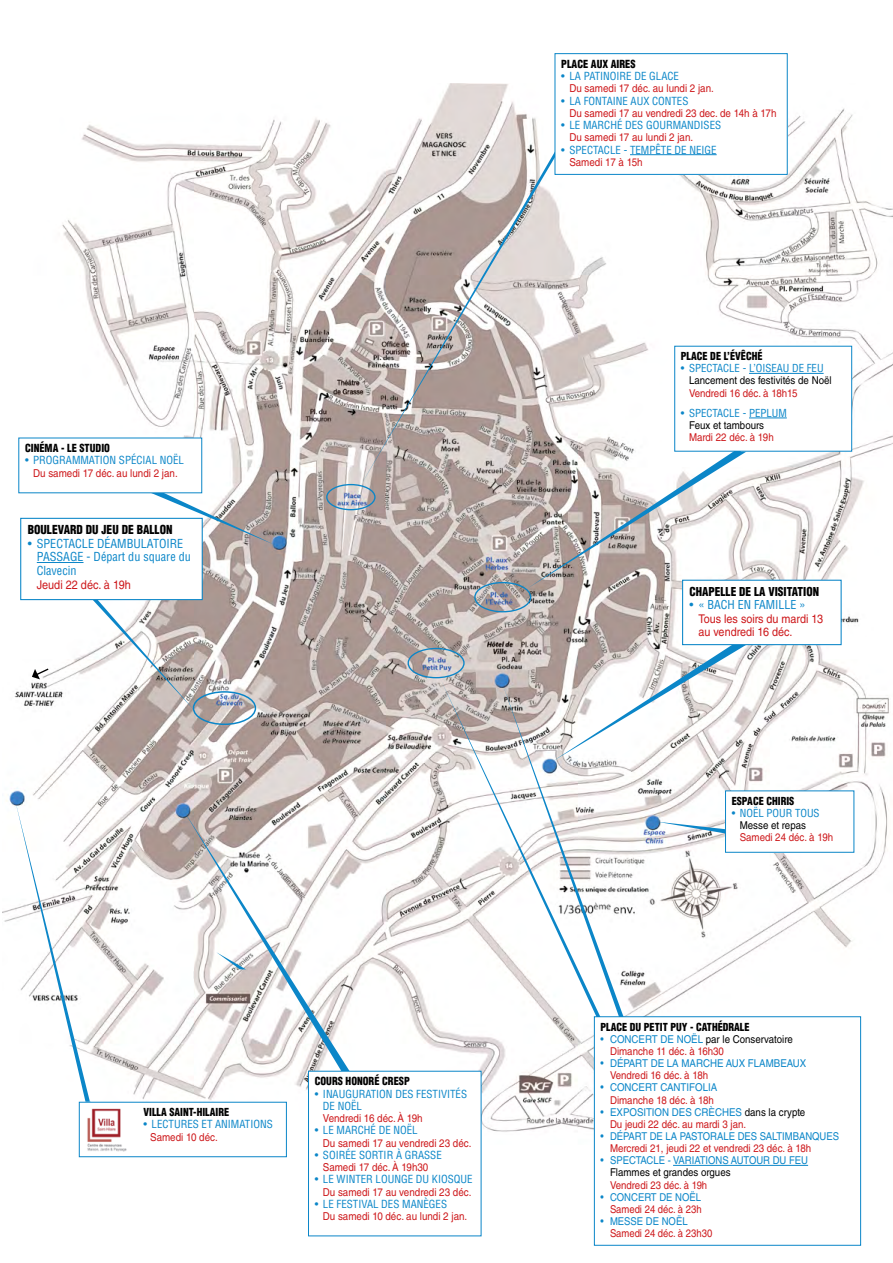
<style>
.page{position:relative;width:893px;height:1263px;background:#fff}
.page>*{position:absolute;margin:0;border:0;box-sizing:border-box;transform-origin:0 0}
.t1{font:condensed 12.15px "Helvetica LT Std";color:#0b86c8}
.t2{font:900 condensed 12.15px "Helvetica LT Std";color:#000;scale:.95 1}
.t3{font:12.15px "Helvetica LT Std";color:#cd171a;scale:.9 1}
.t4{font:12px "Helvetica LT Std";color:#cd171a;scale:.9 1}
.t5{font:900 condensed 12px "Helvetica LT Std";color:#000;scale:.95 1}
.t6{font:condensed 12px "Helvetica LT Std";color:#0b86c8}
.t7{font:10.95px "Helvetica LT Std";color:#cd171a;scale:.9 1}
.t8{font:condensed 10.95px "Helvetica LT Std";color:#0b86c8}
.t9{font:900 condensed 10.95px "Helvetica LT Std";color:#000;scale:.95 1}
.t10{font:10.8px "Helvetica LT Std";color:#cd171a;scale:.9 1}
.t11{font:10.8px "Helvetica LT Std";color:#000;scale:.9 1}
.t12{font:10.8px "Helvetica LT Std";color:#0b86c8;scale:.88 1}
.t13{font:10.8px "Helvetica LT Std";color:#0b86c8;scale:.9 1}
.t14{font:900 condensed 10.8px "Helvetica LT Std";color:#000;scale:.95 1}
.t15{font:condensed 10.8px "Helvetica LT Std";color:#0b86c8}
.t16{font:10.8px "Helvetica LT Std";color:#cd171a;scale:.88 1}
.s1{font-stretch:condensed;color:#0b86c8}
.s2{color:#0b86c8}
.s3{font-stretch:condensed}
.s4{color:#000}
</style>
<div class="page">
<img style="left:2px;top:83px;width:891px;height:1061px">
<svg style="left:151px;top:487px;width:123px;height:58px"></svg>
<svg style="left:15px;top:801px;width:76px;height:301px"></svg>
<svg style="left:360px;top:147px;width:198px;height:340px"></svg>
<div style="left:326px;top:484px;width:50px;height:26px;border:1px solid #0b86c8;border-radius:50%"></div>
<div style="left:79px;top:1102px;width:207px;height:55px;background:#fff"></div>
<div style="left:79px;top:1102px;width:208px;height:55px;border:1px solid #0b86c8"></div>
<img style="left:87px;top:1108px;width:40px;height:44px">
<svg style="left:32px;top:667px;width:18px;height:12px"></svg>
<div style="left:408px;top:648px;width:57px;height:30px;border:1px solid #0b86c8;border-radius:50%"></div>
<div style="left:19px;top:438px;width:183px;height:55px;background:#fff"></div>
<svg style="left:183px;top:809px;width:184px;height:290px"></svg>
<div style="left:308px;top:1071px;width:173px;height:165px;background:#fff"></div>
<div style="left:474px;top:582px;width:57px;height:30px;border:1px solid #0b86c8;border-radius:50%"></div>
<svg style="left:527px;top:447px;width:219px;height:141px"></svg>
<svg style="left:440px;top:678px;width:208px;height:451px"></svg>
<div style="left:555px;top:54px;width:232px;height:120px;background:#fff"></div>
<hr style="left:630px;top:154px;width:87px;height:1px;background:#0b86c8">
<div style="left:554px;top:53px;width:234px;height:122px;border:1px solid #0b86c8"></div>
<svg style="left:553px;top:626px;width:224px;height:135px"></svg>
<svg style="left:656px;top:821px;width:69px;height:16px"></svg>
<div style="left:683px;top:580px;width:158px;height:65px;background:#fff"></div>
<div style="left:682px;top:580px;width:160px;height:65px;border:1px solid #0b86c8"></div>
<svg style="left:74px;top:600px;width:121px;height:111px"></svg>
<div style="left:21px;top:518px;width:181px;height:82px;background:#fff"></div>
<hr style="left:37px;top:562px;width:47px;height:1px;background:#0b86c8">
<div style="left:20px;top:518px;width:183px;height:82px;border:1px solid #0b86c8"></div>
<div style="left:193px;top:691px;width:63px;height:34px;border:2px solid #0b86c8;border-radius:50%"></div>
<div style="left:675px;top:346px;width:177px;height:105px;background:#fff"></div>
<hr style="left:749px;top:373px;width:75px;height:1px;background:#0b86c8">
<hr style="left:749px;top:418px;width:38px;height:1px;background:#0b86c8">
<div style="left:674px;top:346px;width:178px;height:106px;border:1px solid #0b86c8"></div>
<div style="left:725px;top:791px;width:129px;height:61px;background:#fff"></div>
<div style="left:725px;top:790px;width:129px;height:63px;border:1px solid #0b86c8"></div>
<div style="left:594px;top:1017px;width:267px;height:228px;background:#fff"></div>
<hr style="left:673px;top:1165px;width:135px;height:1px;background:#0b86c8">
<div style="left:594px;top:1016px;width:267px;height:230px;border:1px solid #0b86c8"></div>
<p class="t9" style="left:25px;top:441px;width:91px">CINÉMA - LE STUDIO</p>
<p class="t8" style="left:25px;top:453px;width:161px">• PROGRAMMATION SPÉCIAL NOËL</p>
<p class="t7" style="left:33px;top:466px;width:162px">Du samedi 17 déc. au lundi 2 jan.</p>
<p class="t2" style="left:28px;top:522px;width:154px">BOULEVARD DU JEU DE BALLON</p>
<p class="t1" style="left:28px;top:536px;width:157px">• SPECTACLE DÉAMBULATOIRE</p>
<p class="t1" style="left:37px;top:549px;width:156px">PASSAGE - Départ du square du</p>
<p class="t1" style="left:37px;top:563px;width:41px">Clavecin</p>
<p class="t3" style="left:37px;top:577px;width:106px">Jeudi 22 déc. à 19h</p>
<p class="t14" style="left:143px;top:1105px;width:92px">VILLA SAINT-HILAIRE</p>
<p class="t8" style="left:143px;top:1117px;width:131px">• LECTURES ET ANIMATIONS</p>
<p class="t7" style="left:150px;top:1130px;width:76px">Samedi 10 déc.</p>
<p class="t9" style="left:315px;top:1074px;width:101px">COURS HONORÉ CRESP</p>
<p class="t8" style="left:315px;top:1087px;width:154px">• INAUGURATION DES FESTIVITÉS</p>
<p class="t8" style="left:323px;top:1099px;width:41px">DE NOËL</p>
<p class="t7" style="left:323px;top:1112px;width:112px">Vendredi 16 déc. À 19h</p>
<p class="t8" style="left:315px;top:1123px;width:104px">• LE MARCHÉ DE NOËL</p>
<p class="t7" style="left:323px;top:1136px;width:166px">Du samedi 17 au vendredi 23 déc.</p>
<p class="t8" style="left:315px;top:1148px;width:129px">• SOIRÉE SORTIR À GRASSE</p>
<p class="t7" style="left:323px;top:1161px;width:119px">Samedi 17 déc. À 19h30</p>
<p class="t8" style="left:315px;top:1172px;width:159px">• LE WINTER LOUNGE DU KIOSQUE</p>
<p class="t7" style="left:323px;top:1185px;width:166px">Du samedi 17 au vendredi 23 déc.</p>
<p class="t8" style="left:315px;top:1197px;width:134px">• LE FESTIVAL DES MANÈGES</p>
<p class="t7" style="left:323px;top:1210px;width:162px">Du samedi 10 déc. au lundi 2 jan.</p>
<p class="t9" style="left:561px;top:57px;width:80px">PLACE AUX AIRES</p>
<p class="t8" style="left:561px;top:69px;width:119px">• LA PATINOIRE DE GLACE</p>
<p class="t7" style="left:569px;top:82px;width:162px">Du samedi 17 déc. au lundi 2 jan.</p>
<p class="t8" style="left:561px;top:94px;width:129px">• LA FONTAINE AUX CONTES</p>
<p class="t7" style="left:569px;top:107px;width:232px">Du samedi 17 au vendredi 23 dec. de 14h à 17h</p>
<p class="t8" style="left:561px;top:118px;width:161px">• LE MARCHÉ DES GOURMANDISES</p>
<p class="t7" style="left:569px;top:131px;width:139px">Du samedi 17 au lundi 2 jan.</p>
<p class="t8" style="left:561px;top:143px;width:157px">• SPECTACLE - TEMPÊTE DE NEIGE</p>
<p class="t7" style="left:569px;top:156px;width:83px">Samedi 17 à 15h</p>
<p class="t14" style="left:681px;top:349px;width:87px">PLACE DE L’ÉVÊCHÉ</p>
<p class="t15" style="left:681px;top:362px;width:144px">• SPECTACLE - L’OISEAU DE FEU</p>
<p class="t11" style="left:689px;top:374px;width:160px">Lancement des festivités de Noël</p>
<p class="t10" style="left:689px;top:387px;width:122px">Vendredi 16 déc. à 18h15</p>
<p class="t15" style="left:681px;top:406px;width:107px">• SPECTACLE - PEPLUM</p>
<p class="t11" style="left:689px;top:419px;width:85px">Feux et tambours</p>
<p class="t10" style="left:689px;top:431px;width:96px">Mardi 22 déc. à 19h</p>
<p class="t5" style="left:689px;top:584px;width:138px">CHAPELLE DE LA VISITATION</p>
<p class="t6" style="left:689px;top:597px;width:117px">• « BACH EN FAMILLE »</p>
<p class="t4" style="left:698px;top:611px;width:140px">Tous les soirs du mardi 13</p>
<p class="t4" style="left:698px;top:625px;width:106px">au vendredi 16 déc.</p>
<p class="t14" style="left:732px;top:794px;width:67px">ESPACE CHIRIS</p>
<p class="t15" style="left:732px;top:806px;width:89px">• NOËL POUR TOUS</p>
<p class="t11" style="left:740px;top:819px;width:75px">Messe et repas</p>
<p class="t10" style="left:740px;top:831px;width:105px">Samedi 24 déc. à 19h</p>
<p class="t14" style="left:601px;top:1020px;width:158px">PLACE DU PETIT PUY - CATHÉDRALE</p>
<p class="t11" style="left:601px;top:1033px;width:215px"><span class="s1">•</span> <span class="s2">CONCERT DE NOËL</span> par le Conservatoire</p>
<p class="t10" style="left:610px;top:1045px;width:128px">Dimanche 11 déc. à 16h30</p>
<p class="t13" style="left:601px;top:1057px;width:230px"><span class="s3">•</span> DÉPART DE LA MARCHE AUX FLAMBEAUX</p>
<p class="t10" style="left:610px;top:1069px;width:111px">Vendredi 16 déc. à 18h</p>
<p class="t13" style="left:601px;top:1081px;width:131px"><span class="s3">•</span> CONCERT CANTIFOLIA</p>
<p class="t10" style="left:610px;top:1093px;width:117px">Dimanche 18 déc. à 18h</p>
<p class="t13" style="left:601px;top:1106px;width:229px"><span class="s3">•</span> EXPOSITION DES CRÈCHES <span class="s4">dans la crypte</span></p>
<p class="t10" style="left:610px;top:1118px;width:153px">Du jeudi 22 déc. au mardi 3 jan.</p>
<p class="t12" style="left:601px;top:1130px;width:273px"><span class="s3">•</span> DÉPART DE LA PASTORALE DES SALTIMBANQUES</p>
<p class="t10" style="left:610px;top:1142px;width:225px">Mercredi 21, jeudi 22 et vendredi 23 déc. à 18h</p>
<p class="t12" style="left:601px;top:1154px;width:237px"><span class="s3">•</span> SPECTACLE - VARIATIONS AUTOUR DU FEU</p>
<p class="t11" style="left:610px;top:1166px;width:135px">Flammes et grandes orgues</p>
<p class="t10" style="left:610px;top:1178px;width:110px">Vendredi 23 déc. à 19h</p>
<p class="t12" style="left:601px;top:1191px;width:116px"><span class="s3">•</span> CONCERT DE NOËL</p>
<p class="t16" style="left:610px;top:1203px;width:106px">Samedi 24 déc. à 23h</p>
<p class="t12" style="left:601px;top:1215px;width:100px"><span class="s3">•</span> MESSE DE NOËL</p>
<p class="t16" style="left:610px;top:1227px;width:118px">Samedi 24 déc. à 23h30</p>
</div>
